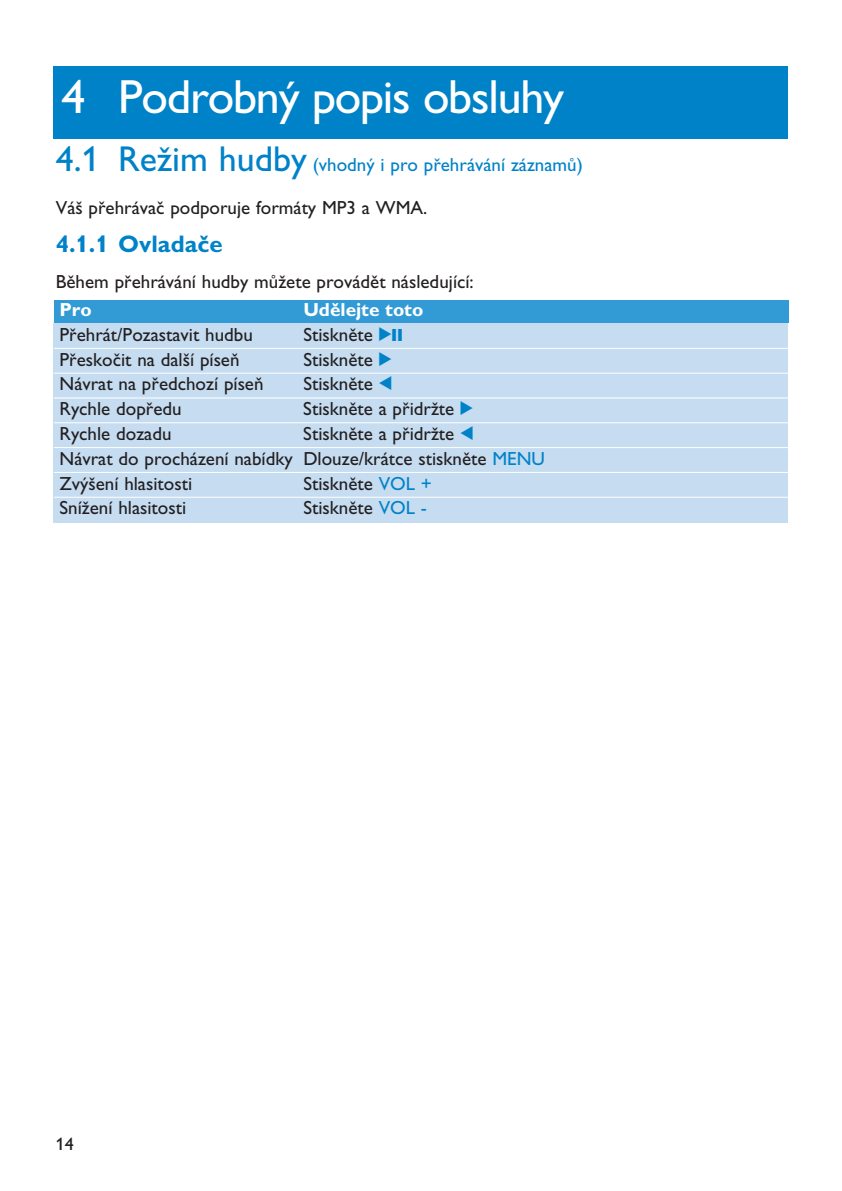
<style>
.page{position:relative;width:842px;height:1191px;background:#fff}
.page>*{position:absolute;margin:0;border:0;box-sizing:border-box;transform-origin:0 0}
.t1{font:48px "Gill Sans Alt CE";letter-spacing:-.025em;color:#fff}
.t2{font:700 24px "Gill Sans Alt CE";color:#0082c8}
.t3{font:19px/24.8px "Gill Sans Alt CE";color:#231f20}
.t4{font:19px "Gill Sans Alt CE";color:#0082c8}
.t5{font:700 19px "Gill Sans Alt CE";color:#fff}
.t6{font:18px "Gill Sans Alt CE";color:#231f20}
.s1{font-size:36px}
.s2{font-family:"Audio Four 4";color:#0082c8}
.s3{font-family:"Gill Alt One";color:#0082c8}
</style>
<div class="page">
<div style="left:54px;top:300px;width:734px;height:23px;background:#329bd5"></div>
<div style="left:54px;top:323px;width:247px;height:199px;background:#c5dcf1"></div>
<div style="left:302px;top:323px;width:486px;height:199px;background:#c5dcf1"></div>
<hr style="left:54px;top:348px;width:734px;height:1px;background:#fff">
<hr style="left:54px;top:373px;width:734px;height:1px;background:#fff">
<hr style="left:54px;top:397px;width:734px;height:1px;background:#fff">
<hr style="left:54px;top:422px;width:734px;height:1px;background:#fff">
<hr style="left:54px;top:447px;width:734px;height:1px;background:#fff">
<hr style="left:54px;top:472px;width:734px;height:1px;background:#fff">
<hr style="left:54px;top:497px;width:734px;height:1px;background:#fff">
<div style="left:54px;top:66px;width:734px;height:72px;background:#0082c8"></div>
<h1 class="t1" style="left:62px;top:80px;width:504px">4 Podrobný popis obsluhy</h1>
<p class="t4" style="left:56px;top:158px;width:528px"><span class="s1">4.1 Režim hudby</span> (vhodný i pro přehrávání záznamů)</p>
<p class="t3" style="left:56px;top:197px;width:373px">Váš přehrávač podporuje formáty MP3 a WMA.</p>
<p class="t2" style="left:56px;top:235px;width:168px">4.1.1 Ovladače</p>
<p class="t3" style="left:56px;top:271px;width:419px">Během přehrávání hudby můžete provádět následující:</p>
<p class="t5" style="left:60px;top:303px;width:34px">Pro</p>
<p class="t5" style="left:303px;top:303px;width:121px">Udělejte toto</p>
<p class="t3" style="left:60px;top:324px;width:195px">Přehrát/Pozastavit hudbu</p>
<p class="t3" style="left:303px;top:324px;width:101px">Stiskněte <span class="s2">2;</span></p>
<p class="t3" style="left:60px;top:349px;width:182px">Přeskočit na další píseň</p>
<p class="t3" style="left:303px;top:349px;width:90px">Stiskněte <span class="s2">2</span></p>
<p class="t3" style="left:60px;top:374px;width:206px">Návrat na předchozí píseň</p>
<p class="t3" style="left:303px;top:374px;width:90px">Stiskněte <span class="s2">1</span></p>
<p class="t3" style="left:60px;top:398px;width:124px">Rychle dopředu</p>
<p class="t3" style="left:303px;top:398px;width:171px">Stiskněte a přidržte <span class="s2">2</span></p>
<p class="t3" style="left:60px;top:423px;width:114px">Rychle dozadu</p>
<p class="t3" style="left:60px;top:423px;width:487px;text-indent:244px">Stiskněte a přidržte <span class="s2">1<br></span>Návrat do procházení nabídky Dlouze/krátce stiskněte <span class="s3">MENU<br></span>Zvýšení hlasitosti</p>
<p class="t3" style="left:303px;top:473px;width:130px">Stiskněte <span class="s3">VOL +</span></p>
<p class="t3" style="left:60px;top:498px;width:128px">Snížení hlasitosti</p>
<p class="t3" style="left:303px;top:498px;width:125px">Stiskněte <span class="s3">VOL -</span></p>
<p class="t6" style="left:56px;top:1137px;width:19px">14</p>
</div>
